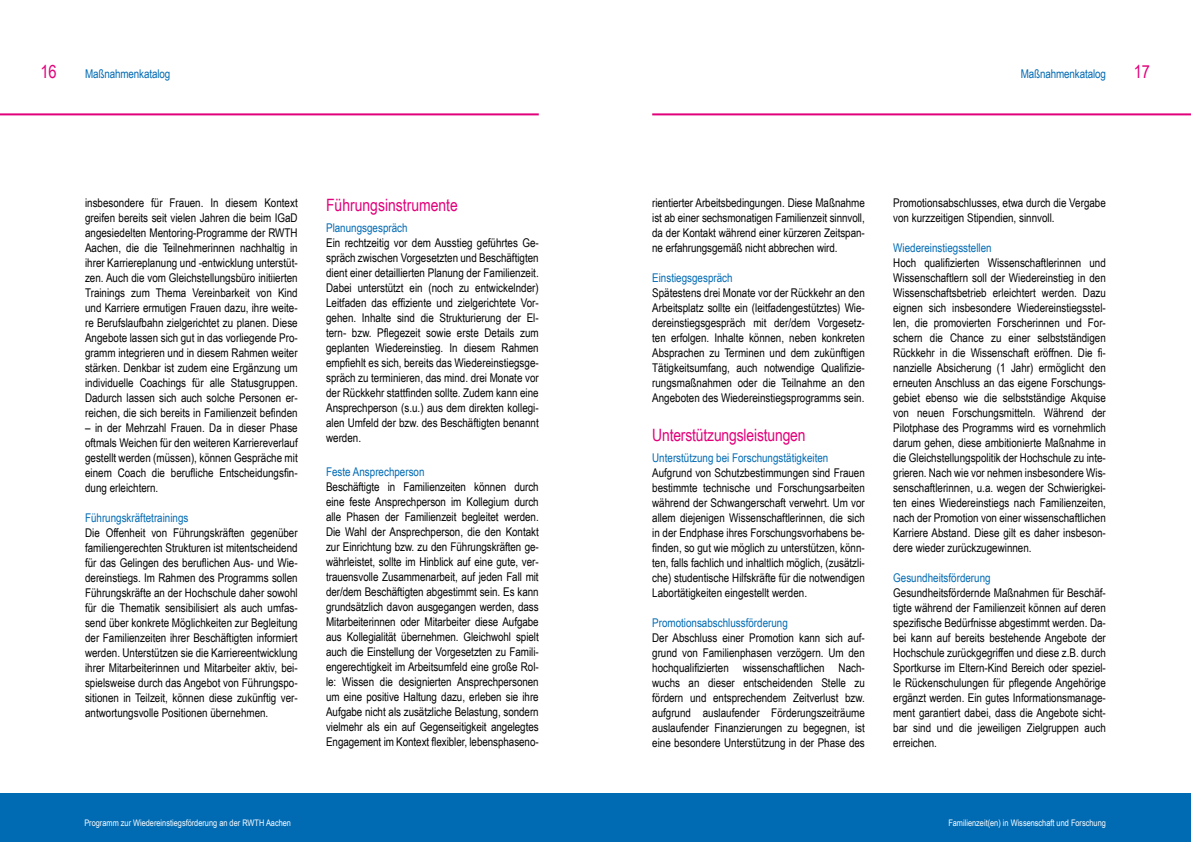
<style>
.page{position:relative;width:1191px;height:842px;background:#fff}
.page>*{position:absolute;margin:0;border:0;box-sizing:border-box;transform-origin:0 0}
.t1{font:18px "Arial Narrow";color:#e2007a}
.t2{font:17px "Arial Narrow";letter-spacing:-.01em;color:#e2007a}
.t3{font:12px/15px "Arial Narrow";color:#000;text-align:justify}
.t4{font:12px "Arial Narrow";color:#006ab3}
.t5{font:9px "Arial Narrow";color:#fff}
</style>
<div class="page">
<div style="left:0;top:794px;width:614px;height:48px;background:#006ab3"></div>
<hr style="left:0;top:113px;width:539px;height:2px;background:#e2007a">
<div style="left:580px;top:794px;width:611px;height:48px;background:#006ab3"></div>
<hr style="left:652px;top:113px;width:539px;height:2px;background:#e2007a">
<h1 class="t1" style="left:40px;top:59px;width:18px">16</h1>
<p class="t4" style="left:85px;top:65px;width:87px">Maßnahmenkatalog</p>
<p class="t3" style="left:85px;top:195px;width:214px">insbesondere für Frauen. In diesem Kontext greifen bereits seit vielen Jahren die beim IGaD angesiedelten Mentoring-Programme der RWTH Aachen, die die Teilnehmerinnen nachhaltig in ihrer Karriereplanung und -entwicklung unterstüt&shy;zen. Auch die vom Gleichstellungsbüro initiierten Trainings zum Thema Vereinbarkeit von Kind und Karriere ermutigen Frauen dazu, ihre weite&shy;re Berufslaufbahn zielgerichtet zu planen. Diese Angebote lassen sich gut in das vorliegende Pro&shy;gramm integrieren und in diesem Rahmen weiter stärken. Denkbar ist zudem eine Ergänzung um individuelle Coachings für alle Statusgruppen.<br>Dadurch lassen sich auch solche Personen er&shy;reichen, die sich bereits in Familienzeit befinden</p>
<p class="t3" style="left:85px;top:420px;width:214px">– in der Mehrzahl Frauen. Da in dieser Phase oftmals Weichen für den weiteren Karriereverlauf gestellt werden (müssen), können Gespräche mit einem Coach die berufliche Entscheidungsfin&shy;dung erleichtern.</p>
<p class="t4" style="left:85px;top:509px;width:105px">Führungskräftetrainings</p>
<p class="t3" style="left:85px;top:525px;width:214px">Die Offenheit von Führungskräften gegenüber familiengerechten Strukturen ist mitentscheidend für das Gelingen des beruflichen Aus- und Wie&shy;dereinstiegs. Im Rahmen des Programms sollen Führungskräfte an der Hochschule daher sowohl für die Thematik sensibilisiert als auch umfas&shy;send über konkrete Möglichkeiten zur Begleitung der Familienzeiten ihrer Beschäftigten informiert werden. Unterstützen sie die Karriereentwicklung ihrer Mitarbeiterinnen und Mitarbeiter aktiv, bei&shy;spielsweise durch das Angebot von Führungspo&shy;sitionen in Teilzeit, können diese zukünftig ver&shy;antwortungsvolle Positionen übernehmen.</p>
<h2 class="t2" style="left:326px;top:192px;width:133px">Führungsinstrumente</h2>
<p class="t4" style="left:326px;top:218px;width:83px">Planungsgespräch</p>
<p class="t3" style="left:326px;top:234px;width:214px">Ein rechtzeitig vor dem Ausstieg geführtes Ge&shy;spräch zwischen Vorgesetzten und Beschäftigten dient einer detaillierten Planung der Familienzeit.<br>Dabei unterstützt ein (noch zu entwickelnder)<br>Leitfaden das effiziente und zielgerichtete Vor&shy;gehen. Inhalte sind die Strukturierung der El&shy;tern- bzw. Pflegezeit sowie erste Details zum geplanten Wiedereinstieg. In diesem Rahmen empfiehlt es sich, bereits das Wiedereinstiegsge&shy;spräch zu terminieren, das mind. drei Monate vor der Rückkehr stattfinden sollte. Zudem kann eine Ansprechperson (s.u.) aus dem direkten kollegi&shy;alen Umfeld der bzw. des Beschäftigten benannt werden.</p>
<p class="t4" style="left:326px;top:462px;width:100px">Feste Ansprechperson</p>
<p class="t3" style="left:326px;top:478px;width:214px">Beschäftigte in Familienzeiten können durch eine feste Ansprechperson im Kollegium durch alle Phasen der Familienzeit begleitet werden.<br>Die Wahl der Ansprechperson, die den Kontakt zur Einrichtung bzw. zu den Führungskräften ge&shy;währleistet, sollte im Hinblick auf eine gute, ver&shy;trauensvolle Zusammenarbeit, auf jeden Fall mit der/dem Beschäftigten abgestimmt sein. Es kann grundsätzlich davon ausgegangen werden, dass Mitarbeiterinnen oder Mitarbeiter diese Aufgabe aus Kollegialität übernehmen. Gleichwohl spielt auch die Einstellung der Vorgesetzten zu Famili&shy;engerechtigkeit im Arbeitsumfeld eine große Rol&shy;le: Wissen die designierten Ansprechpersonen um eine positive Haltung dazu, erleben sie ihre Aufgabe nicht als zusätzliche Belastung, sondern vielmehr als ein auf Gegenseitigkeit angelegtes Engagement im Kontext flexibler, lebensphaseno-</p>
<p class="t5" style="left:84px;top:816px;width:208px">Programm zur Wiedereinstiegsförderung an der RWTH Aachen</p>
<p class="t4" style="left:1020px;top:65px;width:87px">Maßnahmenkatalog</p>
<h1 class="t1" style="left:1133px;top:59px;width:18px">17</h1>
<p class="t3" style="left:652px;top:195px;width:214px">rientierter Arbeitsbedingungen. Diese Maßnahme ist ab einer sechsmonatigen Familienzeit sinnvoll, da der Kontakt während einer kürzeren Zeitspan&shy;ne erfahrungsgemäß nicht abbrechen wird.</p>
<p class="t4" style="left:652px;top:269px;width:82px">Einstiegsgespräch</p>
<p class="t3" style="left:652px;top:285px;width:214px">Spätestens drei Monate vor der Rückkehr an den Arbeitsplatz sollte ein (leitfadengestütztes) Wie&shy;dereinstiegsgespräch mit der/dem Vorgesetz&shy;ten erfolgen. Inhalte können, neben konkreten Absprachen zu Terminen und dem zukünftigen Tätigkeitsumfang, auch notwendige Qualifizie&shy;rungsmaßnahmen oder die Teilnahme an den Angeboten des Wiedereinstiegsprogramms sein.</p>
<h2 class="t2" style="left:652px;top:423px;width:155px">Unterstützungsleistungen</h2>
<p class="t4" style="left:652px;top:449px;width:178px">Unterstützung bei Forschungstätigkeiten</p>
<p class="t3" style="left:652px;top:465px;width:214px">Aufgrund von Schutzbestimmungen sind Frauen bestimmte technische und Forschungsarbeiten während der Schwangerschaft verwehrt. Um vor allem diejenigen Wissenschaftlerinnen, die sich in der Endphase ihres Forschungsvorhabens be&shy;finden, so gut wie möglich zu unterstützen, könn&shy;ten, falls fachlich und inhaltlich möglich, (zusätzli&shy;che) studentische Hilfskräfte für die notwendigen Labortätigkeiten eingestellt werden.</p>
<p class="t4" style="left:652px;top:614px;width:137px">Promotionsabschlussförderung</p>
<p class="t3" style="left:652px;top:630px;width:214px">Der Abschluss einer Promotion kann sich auf&shy;grund von Familienphasen verzögern. Um den hochqualifizierten wissenschaftlichen Nach&shy;wuchs an dieser entscheidenden Stelle zu fördern und entsprechendem Zeitverlust bzw. aufgrund auslaufender Förderungszeiträume auslaufender Finanzierungen zu begegnen, ist eine besondere Unterstützung in der Phase des</p>
<p class="t3" style="left:893px;top:195px;width:214px">Promotionsabschlusses, etwa durch die Vergabe von kurzzeitigen Stipendien, sinnvoll.</p>
<p class="t4" style="left:893px;top:239px;width:100px">Wiedereinstiegsstellen</p>
<p class="t3" style="left:893px;top:255px;width:214px">Hoch qualifizierten Wissenschaftlerinnen und Wissenschaftlern soll der Wiedereinstieg in den Wissenschaftsbetrieb erleichtert werden. Dazu eignen sich insbesondere Wiedereinstiegsstel&shy;len, die promovierten Forscherinnen und For&shy;schern die Chance zu einer selbstständigen Rückkehr in die Wissenschaft eröffnen. Die fi&shy;nanzielle Absicherung (1 Jahr) ermöglicht den erneuten Anschluss an das eigene Forschungs&shy;gebiet ebenso wie die selbstständige Akquise von neuen Forschungsmitteln. Während der Pilotphase des Programms wird es vornehmlich darum gehen, diese ambitionierte Maßnahme in die Gleichstellungspolitik der Hochschule zu inte&shy;grieren. Nach wie vor nehmen insbesondere Wis&shy;senschaftlerinnen, u.a. wegen der Schwierigkei&shy;ten eines Wiedereinstiegs nach Familienzeiten, nach der Promotion von einer wissenschaftlichen Karriere Abstand. Diese gilt es daher insbeson&shy;dere wieder zurückzugewinnen.</p>
<p class="t4" style="left:893px;top:569px;width:99px">Gesundheitsförderung</p>
<p class="t3" style="left:893px;top:585px;width:214px">Gesundheitsfördernde Maßnahmen für Beschäf&shy;tigte während der Familienzeit können auf deren spezifische Bedürfnisse abgestimmt werden. Da&shy;bei kann auf bereits bestehende Angebote der Hochschule zurückgegriffen und diese z.B. durch Sportkurse im Eltern-Kind Bereich oder speziel&shy;le Rückenschulungen für pflegende Angehörige ergänzt werden. Ein gutes Informationsmanage&shy;ment garantiert dabei, dass die Angebote sicht&shy;bar sind und die jeweiligen Zielgruppen auch erreichen.</p>
<p class="t5" style="left:948px;top:816px;width:159px">Familienzeit(en) in Wissenschaft und Forschung</p>
</div>
